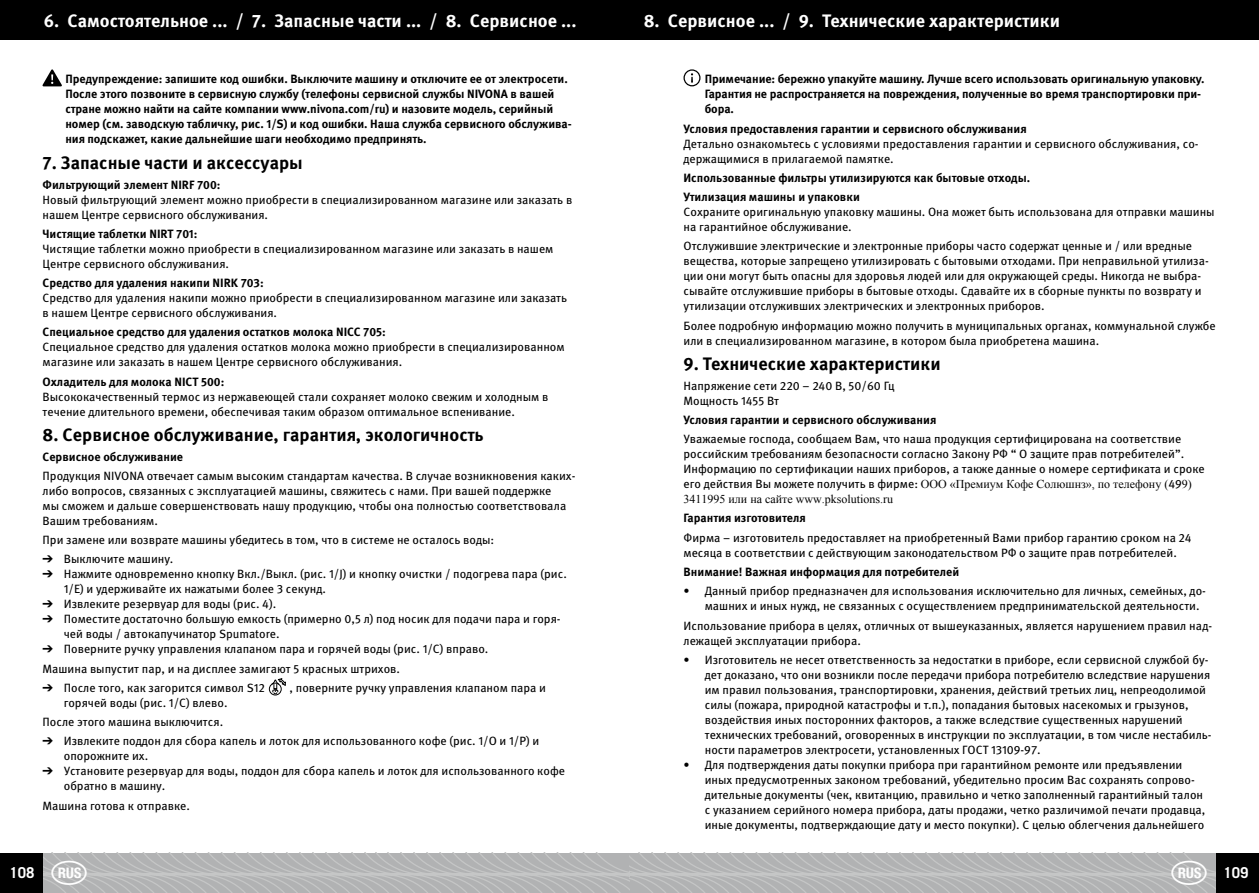
<style>
.page{position:relative;width:1259px;height:893px;background:#fff}
.page>*{position:absolute;margin:0;border:0;box-sizing:border-box;transform-origin:0 0}
.t1{font:700 18px "Meta Pro";color:#000}
.t2{font:700 18px "Meta Pro";color:#fff}
.t3{font:700 15px "Trade Gothic LT Std";color:#fff}
.t4{font:12px/15px "Meta Pro";color:#000}
.t5{font:700 12px/15px "Meta Pro";letter-spacing:-.005em;color:#000}
.t6{font:12px/15px "Times New Roman";color:#000}
.s1{font-family:"Meta Pro"}
</style>
<div class="page">
<svg style="left:43px;top:69px;width:19px;height:17px"></svg>
<div style="left:269px;top:683px;width:12px;height:12px;border:1px solid #000;border-radius:50%"></div>
<svg style="left:271px;top:678px;width:15px;height:16px"></svg>
<svg style="left:683px;top:69px;width:17px;height:17px"></svg>
<div style="left:0;top:0;width:1258px;height:40px;background:#000"></div>
<div style="left:1216px;top:853px;width:42px;height:40px;background:#000"></div>
<div style="left:0;top:853px;width:42px;height:40px;background:#000"></div>
<svg style="left:42px;top:853px;width:1174px;height:40px;background:#b5b6b7"></svg>
<h1 class="t2" style="left:44px;top:9px;width:534px">6. Самостоятельное ... / 7. Запасные части ... / 8. Сервисное ...</h1>
<h1 class="t2" style="left:643px;top:9px;width:418px">8. Сервисное ... / 9. Технические характеристики</h1>
<p class="t5" style="left:65px;top:72px;width:508px">Предупреждение: запишите код ошибки. Выключите машину и отключите ее от электросети.<br>После этого позвоните в сервисную службу (телефоны сервисной службы NIVONA в вашей стране можно найти на сайте компании www.nivona.com/ru) и назовите модель, серийный номер (см. заводскую табличку, рис. 1/S) и код ошибки. Наша служба сервисного обслужива&shy;ния подскажет, какие дальнейшие шаги необходимо предпринять.</p>
<h1 class="t1" style="left:43px;top:152px;width:262px">7. Запасные части и аксессуары</h1>
<p class="t5" style="left:43px;top:177px;width:179px">Фильтрующий элемент NIRF 700:</p>
<p class="t4" style="left:43px;top:192px;width:531px">Новый фильтрующий элемент можно приобрести в специализированном магазине или заказать в нашем Центре сервисного обслуживания.</p>
<p class="t5" style="left:43px;top:226px;width:157px">Чистящие таблетки NIRT 701:</p>
<p class="t4" style="left:43px;top:241px;width:512px">Чистящие таблетки можно приобрести в специализированном магазине или заказать в нашем<br>Центре сервисного обслуживания.</p>
<p class="t5" style="left:43px;top:275px;width:223px">Средство для удаления накипи NIRK 703:</p>
<p class="t4" style="left:43px;top:290px;width:526px">Средство для удаления накипи можно приобрести в специализированном магазине или заказать в нашем Центре сервисного обслуживания.</p>
<p class="t5" style="left:43px;top:325px;width:345px">Специальное средство для удаления остатков молока NICC 705:</p>
<p class="t4" style="left:43px;top:340px;width:523px">Специальное средство для удаления остатков молока можно приобрести в специализированном магазине или заказать в нашем Центре сервисного обслуживания.</p>
<p class="t5" style="left:43px;top:374px;width:183px">Охладитель для молока NICT 500:</p>
<p class="t4" style="left:43px;top:389px;width:507px">Высококачественный термос из нержавеющей стали сохраняет молоко свежим и холодным в течение длительного времени, обеспечивая таким образом оптимальное вспенивание.</p>
<h1 class="t1" style="left:43px;top:424px;width:443px">8. Сервисное обслуживание, гарантия, экологичность</h1>
<p class="t5" style="left:43px;top:449px;width:142px">Сервисное обслуживание</p>
<p class="t4" style="left:43px;top:468px;width:534px">Продукция NIVONA отвечает самым высоким стандартам качества. В случае возникновения каких&shy;либо вопросов, связанных с эксплуатацией машины, свяжитесь с нами. При вашей поддержке<br>мы сможем и дальше совершенствовать нашу продукцию, чтобы она полностью соответствовала Вашим требованиям.</p>
<p class="t4" style="left:64px;top:530px;width:432px;line-height:19.2px;text-indent:-21px">При замене или возврате машины убедитесь в том, что в системе не осталось воды:<br>Выключите машину.</p>
<p class="t4" style="left:64px;top:567px;width:504px">Нажмите одновременно кнопку Вкл./Выкл. (рис. 1/J) и кнопку очистки / подогрева пара (рис.<br>1/Е) и удерживайте их нажатыми более 3 секунд.<br>Извлеките резервуар для воды (рис. 4).<br>Поместите достаточно большую емкость (примерно 0,5 л) под носик для подачи пара и горя&shy;чей воды / автокапучинатор Spumatore.<br>Поверните ручку управления клапаном пара и горячей воды (рис. 1/C) вправо.</p>
<p class="t4" style="left:64px;top:659px;width:338px;line-height:19.2px;text-indent:-21px">Машина выпустит пар, и на дисплее замигают 5 красных штрихов.<br>После того, как загорится символ S12</p>
<p class="t4" style="left:290px;top:680px;width:258px">, поверните ручку управления клапаном пара и</p>
<p class="t4" style="left:64px;top:695px;width:165px">горячей воды (рис. 1/C) влево.</p>
<p class="t4" style="left:43px;top:715px;width:182px">После этого машина выключится.</p>
<p class="t4" style="left:64px;top:734px;width:477px">Извлеките поддон для сбора капель и лоток для использованного кофе (рис. 1/O и 1/P) и</p>
<p class="t4" style="left:64px;top:749px;width:503px">опорожните их.<br>Установите резервуар для воды, поддон для сбора капель и лоток для использованного кофе обратно в машину.</p>
<p class="t4" style="left:43px;top:798px;width:149px">Машина готова к отправке.</p>
<p class="t5" style="left:705px;top:72px;width:501px">Примечание: бережно упакуйте машину. Лучше всего использовать оригинальную упаковку.<br>Гарантия не распространяется на повреждения, полученные во время транспортировки при&shy;бора.</p>
<p class="t5" style="left:683px;top:121px;width:344px">Условия предоставления гарантии и сервисного обслуживания</p>
<p class="t4" style="left:683px;top:136px;width:516px">Детально ознакомьтесь с условиями предоставления гарантии и сервисного обслуживания, со&shy;держащимися в прилагаемой памятке.</p>
<p class="t5" style="left:683px;top:168px;width:348px;line-height:19px">Использованные фильтры утилизируются как бытовые отходы.<br>Утилизация машины и упаковки</p>
<p class="t4" style="left:683px;top:204px;width:533px">Сохраните оригинальную упаковку машины. Она может быть использована для отправки машины на гарантийное обслуживание.</p>
<p class="t4" style="left:683px;top:239px;width:527px">Отслужившие электрические и электронные приборы часто содержат ценные и / или вредные вещества, которые запрещено утилизировать с бытовыми отходами. При неправильной утилиза&shy;ции они могут быть опасны для здоровья людей или для окружающей среды. Никогда не выбра&shy;сывайте отслужившие приборы в бытовые отходы. Сдавайте их в сборные пункты по возврату и утилизации отслуживших электрических и электронных приборов.</p>
<p class="t4" style="left:683px;top:318px;width:534px">Более подробную информацию можно получить в муниципальных органах, коммунальной службе или в специализированном магазине, в котором была приобретена машина.</p>
<h1 class="t1" style="left:683px;top:353px;width:259px">9. Технические характеристики</h1>
<p class="t4" style="left:683px;top:378px;width:213px">Напряжение сети 220 – 240 В, 50/60 Гц<br>Мощность 1455 Вт</p>
<p class="t5" style="left:683px;top:412px;width:254px">Условия гарантии и сервисного обслуживания</p>
<p class="t4" style="left:683px;top:432px;width:523px">Уважаемые господа, сообщаем Вам, что наша продукция сертифицирована на соответствие российским требованиям безопасности согласно Закону РФ “ О защите прав потребителей”.<br>Информацию по сертификации наших приборов, а также данные о номере сертификата и сроке</p>
<p class="t6" style="left:683px;top:476px;width:510px"><span class="s1">его действия Вы можете получить в фирме:</span> ООО «Премиум Кофе Солюшнз», по телефону (<span class="s1">49</span>9)<br>3411995 или на сайте www.pksolutions.ru</p>
<p class="t5" style="left:683px;top:511px;width:124px">Гарантия изготовителя</p>
<p class="t4" style="left:683px;top:530px;width:510px">Фирма – изготовитель предоставляет на приобретенный Вами прибор гарантию сроком на 24 месяца в соответствии с действующим законодательством РФ о защите прав потребителей.</p>
<p class="t5" style="left:683px;top:564px;width:277px">Внимание! Важная информация для потребителей</p>
<p class="t4" style="left:705px;top:584px;width:503px;text-indent:-21px">• Данный прибор предназначен для использования исключительно для личных, семейных, до&shy;машних и иных нужд, не связанных с осуществлением предпринимательской деятельности.</p>
<p class="t4" style="left:683px;top:618px;width:530px">Использование прибора в целях, отличных от вышеуказанных, является нарушением правил над&shy;лежащей эксплуатации прибора.</p>
<p class="t4" style="left:705px;top:652px;width:508px;text-indent:-21px">• Изготовитель не несет ответственность за недостатки в приборе, если сервисной службой бу&shy;дет доказано, что они возникли после передачи прибора потребителю вследствие нарушения им правил пользования, транспортировки, хранения, действий третьих лиц, непреодолимой силы (пожара, природной катастрофы и т.п.), попадания бытовых насекомых и грызунов, воздействия иных посторонних факторов, а также вследствие существенных нарушений технических требований, оговоренных в инструкции по эксплуатации, в том числе нестабиль&shy;ности параметров электросети, установленных ГОСТ 13109-97.</p>
<p class="t4" style="left:705px;top:757px;width:502px;text-indent:-21px">• Для подтверждения даты покупки прибора при гарантийном ремонте или предъявлении иных предусмотренных законом требований, убедительно просим Вас сохранять сопрово&shy;дительные документы (чек, квитанцию, правильно и четко заполненный гарантийный талон с указанием серийного номера прибора, даты продажи, четко различимой печати продавца, иные документы, подтверждающие дату и место покупки). С целью облегчения дальнейшего</p>
<p class="t3" style="left:9px;top:863px;width:27px">108</p>
<p class="t3" style="left:1223px;top:863px;width:27px">109</p>
</div>
